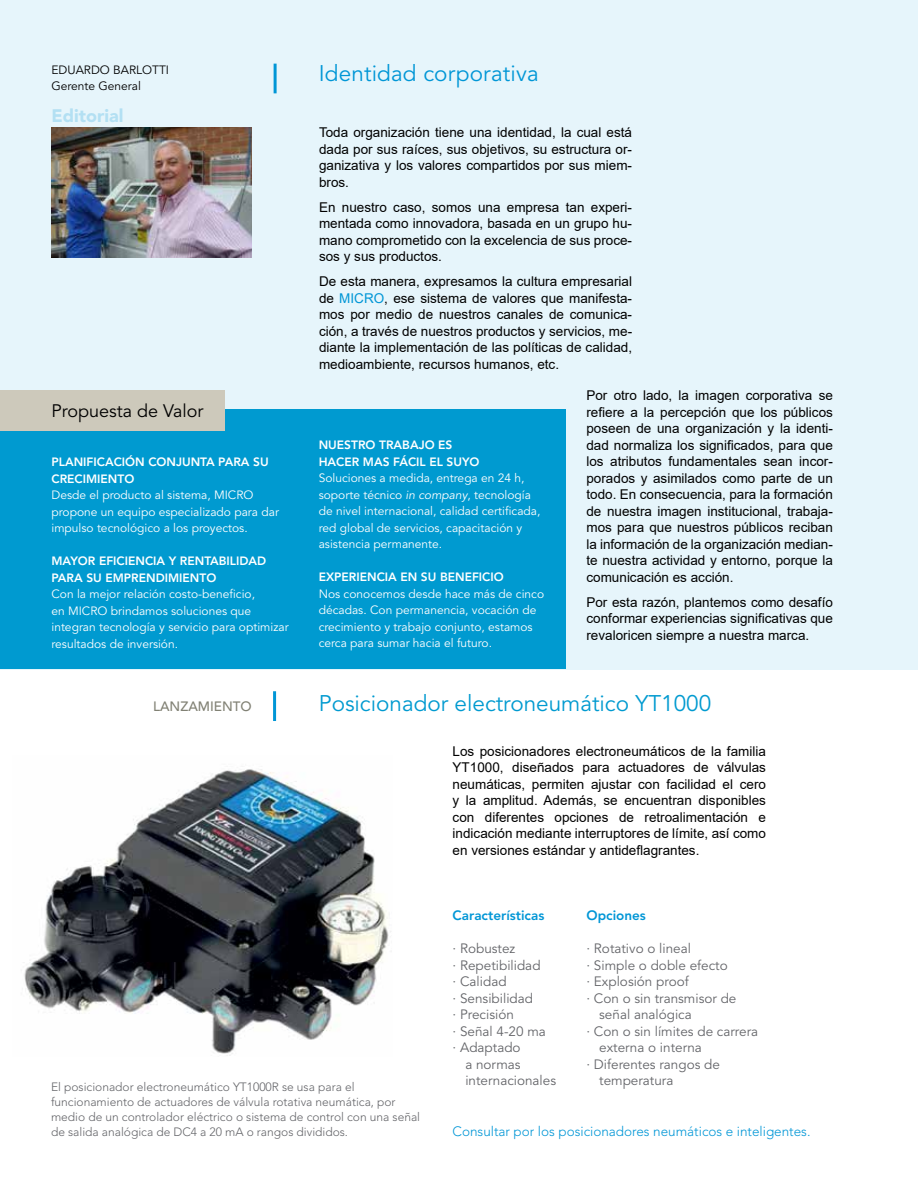
<style>
.page{position:relative;width:918px;height:1188px;background:#fff}
.page>*{position:absolute;margin:0;border:0;box-sizing:border-box;transform-origin:0 0}
.t1{font:22.5px "Avenir LT Std";color:#009ad0}
.t2{font:22.5px "Avenir LT Std";letter-spacing:.005em;color:#0096d6}
.t3{font:18px "Avenir LT Std";color:#000}
.t4{font:900 18px "Avenir LT Std";color:#b3e0f3}
.t5{font:13.5px/16.5px "Arial";color:#000;text-align:justify}
.t6{font:13.5px "Avenir LT Std";color:#646569}
.t7{font:300 13.5px "Avenir LT Std";color:#0096d6}
.t8{font:800 13.5px "Avenir LT Std";color:#0096d6}
.t9{font:500 13.5px "Avenir LT Std";color:#818174}
.t10{font:12px/16.5px "Avenir LT Std";color:#fff}
.t11{font:300 12px/15px "Avenir LT Std";color:#646569}
.t12{font:800 12px/16.5px "Avenir LT Std";color:#fff}
.t13{font:12px/16.5px "Avenir LT Std";color:#000}
.s1{color:#0096d6}
.s2{font-style:italic}
</style>
<div class="page">
<div style="left:0;top:0;width:918px;height:669px;background:#e6f5fb"></div>
<hr style="left:274px;top:64px;width:3px;height:29px;background:#0096d6">
<hr style="left:273px;top:691px;width:3px;height:30px;background:#0096d6">
<img style="left:51px;top:128px;width:201px;height:130px">
<div style="left:0;top:410px;width:565px;height:259px;background:#009ad0"></div>
<div style="left:0;top:391px;width:225px;height:40px;background:#cdc9bb"></div>
<img style="left:24px;top:769px;width:367px;height:287px">
<p class="t13" style="left:51px;top:62px;width:119px">EDUARDO BARLOTTI<br>Gerente General</p>
<h2 class="t4" style="left:51px;top:105px;width:74px">Editorial</h2>
<h2 class="t3" style="left:51px;top:400px;width:153px">Propuesta de Valor</h2>
<p class="t12" style="left:51px;top:454px;width:219px">PLANIFICACIÓN CONJUNTA PARA SU<br>CRECIMIENTO</p>
<p class="t10" style="left:51px;top:487px;width:229px">Desde el producto al sistema, MICRO propone un equipo especializado para dar impulso tecnológico a los proyectos.</p>
<p class="t12" style="left:51px;top:553px;width:216px">MAYOR EFICIENCIA Y RENTABILIDAD<br>PARA SU EMPRENDIMIENTO</p>
<p class="t10" style="left:51px;top:586px;width:239px">Con la mejor relación costo-beneficio,<br>en MICRO brindamos soluciones que integran tecnología y servicio para optimizar resultados de inversión.</p>
<p class="t9" style="left:153px;top:699px;width:100px">LANZAMIENTO</p>
<h1 class="t2" style="left:319px;top:60px;width:221px">Identidad corporativa</h1>
<p class="t5" style="left:319px;top:124px;width:315px">Toda organización tiene una identidad, la cual está dada por sus raíces, sus objetivos, su estructura or&shy;ganizativa y los valores compartidos por sus miem&shy;bros.</p>
<p class="t5" style="left:319px;top:199px;width:315px">En nuestro caso, somos una empresa tan experi&shy;mentada como innovadora, basada en un grupo hu&shy;mano comprometido con la excelencia de sus proce&shy;sos y sus productos.</p>
<p class="t5" style="left:319px;top:273px;width:315px">De esta manera, expresamos la cultura empresarial de <span class="s1">MICRO</span>, ese sistema de valores que manifesta&shy;mos por medio de nuestros canales de comunica&shy;ción, a través de nuestros productos y servicios, me&shy;diante la implementación de las políticas de calidad, medioambiente, recursos humanos, etc.</p>
<p class="t12" style="left:319px;top:437px;width:162px">NUESTRO TRABAJO ES<br>HACER MAS FÁCIL EL SUYO</p>
<p class="t10" style="left:319px;top:470px;width:223px">Soluciones a medida, entrega en 24 h, soporte técnico <span class="s2">in company</span>, tecnología de nivel internacional, calidad certificada, red global de servicios, capacitación y asistencia permanente.</p>
<p class="t12" style="left:319px;top:569px;width:187px">EXPERIENCIA EN SU BENEFICIO</p>
<p class="t10" style="left:319px;top:586px;width:227px">Nos conocemos desde hace más de cinco décadas. Con permanencia, vocación de crecimiento y trabajo conjunto, estamos cerca para sumar hacia el futuro.</p>
<p class="t5" style="left:586px;top:387px;width:248px">Por otro lado, la imagen corporativa se refiere a la percepción que los públicos poseen de una organización y la identi&shy;dad normaliza los significados, para que los atributos fundamentales sean incor&shy;porados y asimilados como parte de un todo. En consecuencia, para la formación de nuestra imagen institucional, trabaja&shy;mos para que nuestros públicos reciban la información de la organización median&shy;te nuestra actividad y entorno, porque la comunicación es acción.</p>
<p class="t5" style="left:586px;top:594px;width:248px">Por esta razón, plantemos como desafío conformar experiencias significativas que revaloricen siempre a nuestra marca.</p>
<h1 class="t1" style="left:319px;top:691px;width:394px">Posicionador electroneumático YT1000</h1>
<p class="t5" style="left:453px;top:743px;width:315px">Los posicionadores electroneumáticos de la familia YT1000, diseñados para actuadores de válvulas neumáticas, permiten ajustar con facilidad el cero y la amplitud. Además, se encuentran disponibles con diferentes opciones de retroalimentación e indicación mediante interruptores de límite, así como en versiones estándar y antideflagrantes.</p>
<p class="t11" style="left:51px;top:1079px;width:371px">El posicionador electroneumático YT1000R se usa para el funcionamiento de actuadores de válvula rotativa neumática, por medio de un controlador eléctrico o sistema de control con una señal de salida analógica de DC4 a 20 mA o rangos divididos.</p>
<p class="t8" style="left:586px;top:908px;width:61px">Opciones</p>
<p class="t6" style="left:586px;top:941px;width:106px">· Rotativo o lineal</p>
<p class="t6" style="left:586px;top:957px;width:143px">· Simple o doble efecto</p>
<p class="t6" style="left:586px;top:974px;width:104px">· Explosión proof</p>
<p class="t6" style="left:586px;top:990px;width:151px">· Con o sin transmisor de</p>
<p class="t6" style="left:599px;top:1007px;width:94px">señal analógica</p>
<p class="t6" style="left:586px;top:1023px;width:173px">· Con o sin límites de carrera</p>
<p class="t6" style="left:599px;top:1040px;width:104px">externa o interna</p>
<p class="t6" style="left:586px;top:1056px;width:135px">· Diferentes rangos de</p>
<p class="t6" style="left:599px;top:1073px;width:76px">temperatura</p>
<p class="t7" style="left:453px;top:1123px;width:359px">Consultar por los posicionadores neumáticos e inteligentes.</p>
<p class="t8" style="left:453px;top:908px;width:93px">Características</p>
<p class="t6" style="left:453px;top:941px;width:64px">· Robustez</p>
<p class="t6" style="left:453px;top:957px;width:89px">· Repetibilidad</p>
<p class="t6" style="left:453px;top:974px;width:55px">· Calidad</p>
<p class="t6" style="left:453px;top:990px;width:82px">· Sensibilidad</p>
<p class="t6" style="left:453px;top:1007px;width:63px">· Precisión</p>
<p class="t6" style="left:453px;top:1023px;width:95px">· Señal 4-20 ma</p>
<p class="t6" style="left:453px;top:1040px;width:70px">· Adaptado</p>
<p class="t6" style="left:465px;top:1056px;width:57px">a normas</p>
<p class="t6" style="left:465px;top:1073px;width:92px">internacionales</p>
</div>
